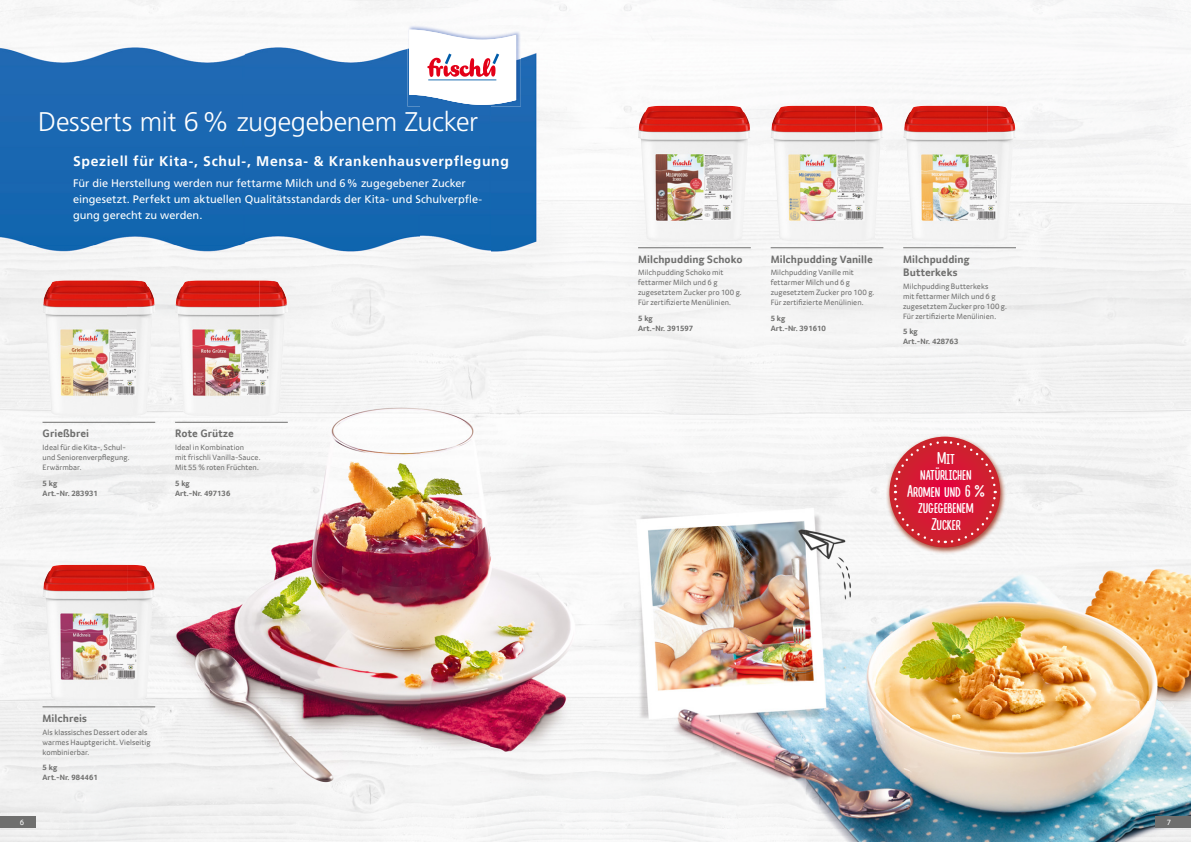
<style>
.page{position:relative;width:1191px;height:842px;background:#fff}
.page>*{position:absolute;margin:0;border:0;box-sizing:border-box;transform-origin:0 0}
.t1{font:300 27px "Frutiger LT Std";letter-spacing:-.015em;color:#fff}
.t2{font:500 17.3px/16.4px "Lifehack Sans";letter-spacing:-.005em;color:#fff;text-align:center}
.t3{font:700 14px "Frutiger LT Std";letter-spacing:.045em;color:#fff}
.t4{font:11px/16px "Frutiger LT Std";color:#fff}
.t5{font:700 11px/13.2px "Transgourmet";letter-spacing:.005em;color:#6f6f6e}
.t6{font:8px/10px "Transgourmet";letter-spacing:.005em;color:#6f6f6e}
.t7{font:700 8px/10px "Transgourmet";color:#6f6f6e}
.t8{font:8px "Transgourmet";color:#fff}
</style>
<div class="page">
<img style="left:0;top:0;width:245px;height:245px">
<img style="left:245px;top:0;width:175px;height:315px">
<img style="left:490px;top:39px;width:245px;height:803px">
<img style="left:420px;top:108px;width:70px;height:734px">
<img style="left:735px;top:140px;width:70px;height:701px">
<img style="left:876px;top:140px;width:34px;height:702px">
<img style="left:981px;top:140px;width:210px;height:702px">
<img style="left:805px;top:241px;width:71px;height:601px">
<div style="left:0;top:245px;width:69px;height:597px;background:#f2f2f2"></div>
<img style="left:69px;top:245px;width:176px;height:35px">
<img style="left:140px;top:315px;width:70px;height:527px">
<img style="left:280px;top:315px;width:140px;height:527px">
<img style="left:210px;top:417px;width:70px;height:425px">
<img style="left:910px;top:554px;width:71px;height:288px">
<div style="left:0;top:816px;width:35px;height:12px;background:#6f6f6e"></div>
<div style="left:1155px;top:816px;width:36px;height:12px;background:#6f6f6e"></div>
<img style="left:407px;top:25px;width:114px;height:81px">
<svg style="left:409px;top:30px;width:107px;height:78px"></svg>
<img style="left:43px;top:280px;width:84px;height:68px">
<img style="left:127px;top:280px;width:28px;height:136px">
<img style="left:47px;top:348px;width:80px;height:68px">
<img style="left:175px;top:280px;width:84px;height:68px">
<img style="left:259px;top:280px;width:29px;height:136px">
<img style="left:180px;top:348px;width:80px;height:68px">
<img style="left:638px;top:106px;width:112px;height:135px">
<img style="left:770px;top:106px;width:85px;height:68px">
<img style="left:855px;top:106px;width:28px;height:135px">
<img style="left:775px;top:174px;width:80px;height:67px">
<img style="left:903px;top:106px;width:84px;height:68px">
<img style="left:987px;top:106px;width:29px;height:135px">
<img style="left:908px;top:174px;width:79px;height:67px">
<img style="left:43px;top:565px;width:84px;height:68px">
<img style="left:127px;top:565px;width:28px;height:135px">
<img style="left:47px;top:633px;width:80px;height:67px">
<hr style="left:43px;top:707px;width:112px;height:1px;background:#6f6f6e">
<hr style="left:43px;top:422px;width:112px;height:1px;background:#6f6f6e">
<hr style="left:175px;top:422px;width:113px;height:1px;background:#6f6f6e">
<hr style="left:638px;top:247px;width:113px;height:1px;background:#6f6f6e">
<hr style="left:770px;top:247px;width:113px;height:1px;background:#6f6f6e">
<hr style="left:903px;top:247px;width:113px;height:1px;background:#6f6f6e">
<img style="left:886px;top:434px;width:120px;height:120px">
<svg style="left:889px;top:437px;width:111px;height:110px"></svg>
<svg style="left:892px;top:440px;width:105px;height:104px;background:#d7394e"></svg>
<h1 class="t1" style="left:38px;top:106px;width:441px">Desserts mit 6 % zugegebenem Zucker</h1>
<h3 class="t3" style="left:73px;top:153px;width:437px">Speziell für Kita-, Schul-, Mensa- &amp; Krankenhausverpflegung</h3>
<h3 class="t4" style="left:73px;top:175px;width:411px">Für die Herstellung werden nur fettarme Milch und 6 % zugegebener Zucker eingesetzt. Perfekt um aktuellen Qualitätsstandards der Kita- und Schulverpfle&shy;gung gerecht zu werden.</h3>
<h3 class="t5" style="left:43px;top:427px;width:48px">Grießbrei</h3>
<p class="t6" style="left:43px;top:442px;width:88px">Ideal für die Kita-, Schul&shy;und Seniorenverpflegung.<br>Erwärmbar.</p>
<p class="t7" style="left:43px;top:478px;width:57px">5 kg<br>Art.-Nr. 283931</p>
<h3 class="t5" style="left:175px;top:427px;width:60px">Rote Grütze</h3>
<p class="t6" style="left:175px;top:442px;width:87px">Ideal in Kombination<br>mit frischli Vanilla-Sauce.<br>Mit 55 % roten Früchten.</p>
<p class="t7" style="left:175px;top:478px;width:57px">5 kg<br>Art.-Nr. 497136</p>
<h3 class="t5" style="left:43px;top:711px;width:46px">Milchreis</h3>
<p class="t6" style="left:43px;top:727px;width:110px">Als klassisches Dessert oder als warmes Hauptgericht. Vielseitig kombinierbar.</p>
<p class="t7" style="left:43px;top:762px;width:57px">5 kg<br>Art.-Nr. 984461</p>
<h3 class="t5" style="left:638px;top:252px;width:106px">Milchpudding Schoko</h3>
<p class="t6" style="left:638px;top:268px;width:105px">Milchpudding Schoko mit fettarmer Milch und 6 g zugesetztem Zucker pro 100 g.<br>Für zertifizierte Menülinien.</p>
<p class="t7" style="left:638px;top:313px;width:57px">5 kg<br>Art.-Nr. 391597</p>
<h3 class="t5" style="left:770px;top:252px;width:104px">Milchpudding Vanille</h3>
<p class="t6" style="left:770px;top:268px;width:105px">Milchpudding Vanille mit fettarmer Milch und 6 g zugesetztem Zucker pro 100 g.<br>Für zertifizierte Menülinien.</p>
<p class="t7" style="left:770px;top:313px;width:57px">5 kg<br>Art.-Nr. 391610</p>
<h3 class="t5" style="left:903px;top:252px;width:68px">Milchpudding<br>Butterkeks</h3>
<p class="t6" style="left:903px;top:281px;width:105px">Milchpudding Butterkeks<br>mit fettarmer Milch und 6 g zugesetztem Zucker pro 100 g.<br>Für zertifizierte Menülinien.</p>
<p class="t7" style="left:903px;top:326px;width:57px">5 kg<br>Art.-Nr. 428763</p>
<h2 class="t2" style="left:907px;top:451px;width:79px">Mit<br>natürlichen<br>Aromen und 6 % zugegebenem<br>Zucker</h2>
<p class="t8" style="left:20px;top:817px;width:6px">6</p>
<p class="t8" style="left:1166px;top:817px;width:6px">7</p>
</div>
